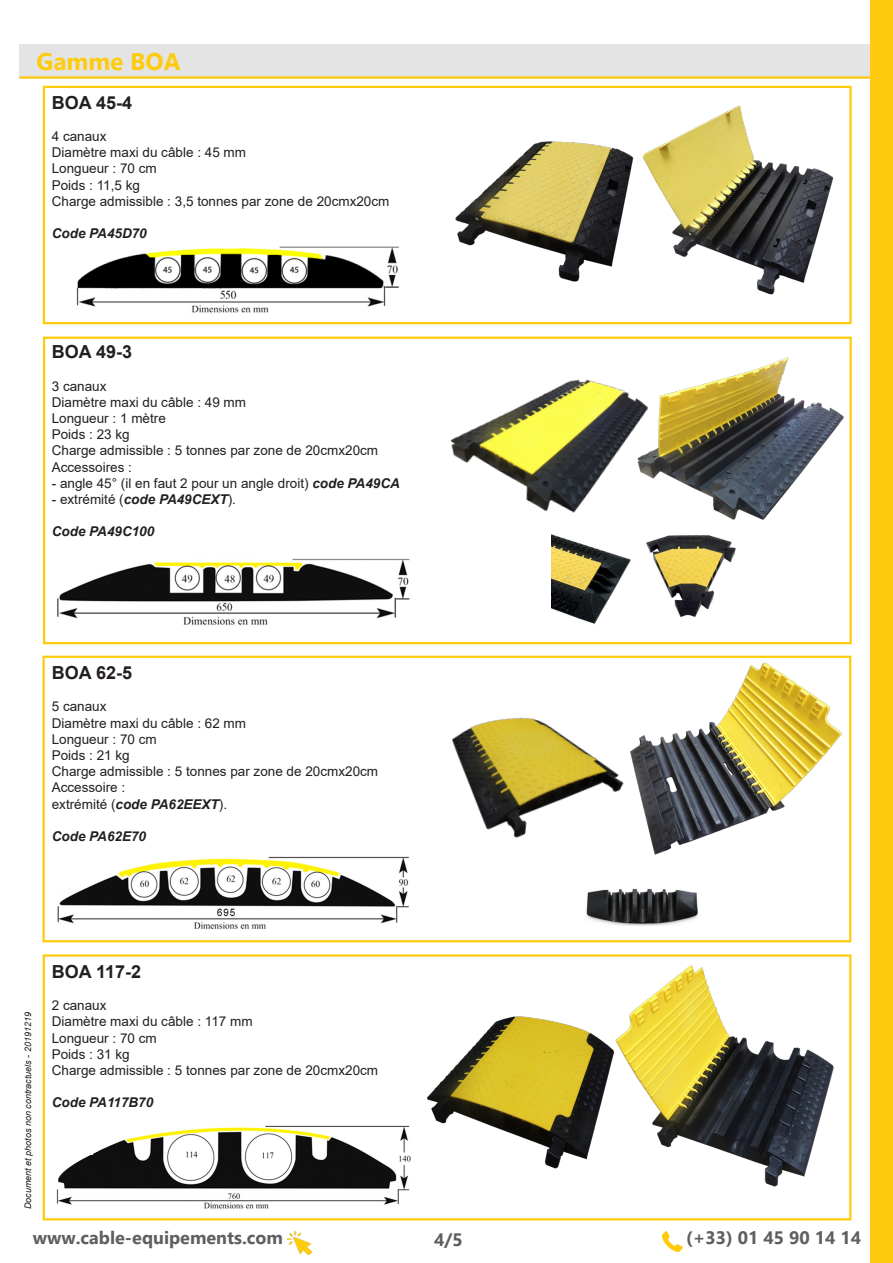
<style>
.page{position:relative;width:893px;height:1263px;background:#fff}
.page>*{position:absolute;margin:0;border:0;box-sizing:border-box;transform-origin:0 0}
.t1{font:700 24px "Gadugi";color:#fecb0e}
.t2{font:700 18px "Gadugi";color:#5f5f62}
.t3{font:700 18px "Arial";color:#231f20}
.t4{font:13.5px "Arial";color:#231f20}
.t5{font:italic 700 13.5px "Arial";color:#231f20}
.t6{font:italic 9px "Arial";color:#231f20}
.s1{font-weight:700;font-style:italic}
</style>
<div class="page">
<div style="left:870px;top:0;width:23px;height:1263px;background:#fecb0e"></div>
<img style="left:288px;top:1231px;width:23px;height:23px">
<img style="left:663px;top:1231px;width:20px;height:20px">
<div style="left:20px;top:44px;width:850px;height:34px;background:#e4e4e4"></div>
<hr style="left:20px;top:76px;width:850px;height:3px;background:#fecb0e">
<div style="left:43px;top:86px;width:809px;height:238px;border:2px solid #fecb0e"></div>
<div style="left:43px;top:337px;width:809px;height:307px;border:2px solid #fecb0e"></div>
<div style="left:43px;top:656px;width:808px;height:286px;border:2px solid #fecb0e"></div>
<img style="left:455px;top:141px;width:179px;height:141px">
<img style="left:642px;top:105px;width:192px;height:190px">
<img style="left:450px;top:379px;width:185px;height:134px">
<img style="left:635px;top:357px;width:209px;height:163px">
<img style="left:452px;top:717px;width:172px;height:121px">
<img style="left:630px;top:662px;width:212px;height:193px">
<img style="left:552px;top:534px;width:79px;height:90px">
<img style="left:646px;top:535px;width:90px;height:82px">
<img style="left:586px;top:888px;width:112px;height:38px">
<div style="left:43px;top:954px;width:808px;height:266px;border:2px solid #fecb0e"></div>
<img style="left:427px;top:1016px;width:184px;height:153px">
<img style="left:611px;top:965px;width:223px;height:222px">
<img style="left:76px;top:247px;width:324px;height:66px">
<img style="left:57px;top:558px;width:353px;height:67px">
<img style="left:57px;top:856px;width:352px;height:73px">
<img style="left:56px;top:1125px;width:355px;height:84px">
<div style="left:49px;top:577px;width:18px;height:12px;background:#fff"></div>
<div style="left:52px;top:877px;width:34px;height:11px;background:#fff"></div>
<div style="left:51px;top:1143px;width:41px;height:11px;background:#fff"></div>
<svg style="left:79px;top:1141px;width:19px;height:17px"></svg>
<p class="t1" style="left:37px;top:47px;width:145px">Gamme BOA</p>
<p class="t3" style="left:52px;top:89px;width:82px">BOA 45-4</p>
<p class="t4" style="left:52px;top:127px;width:56px">4 canaux</p>
<p class="t4" style="left:52px;top:143px;width:196px">Diamètre maxi du câble : 45 mm</p>
<p class="t4" style="left:52px;top:159px;width:107px">Longueur : 70 cm</p>
<p class="t4" style="left:52px;top:175px;width:90px">Poids : 11,5 kg</p>
<p class="t4" style="left:52px;top:192px;width:339px">Charge admissible : 3,5 tonnes par zone de 20cmx20cm</p>
<p class="t5" style="left:52px;top:224px;width:97px">Code PA45D70</p>
<p class="t3" style="left:52px;top:339px;width:82px">BOA 49-3</p>
<p class="t4" style="left:52px;top:377px;width:56px">3 canaux</p>
<p class="t4" style="left:52px;top:393px;width:196px">Diamètre maxi du câble : 49 mm</p>
<p class="t4" style="left:52px;top:409px;width:116px">Longueur : 1 mètre</p>
<p class="t4" style="left:52px;top:425px;width:80px">Poids : 23 kg</p>
<p class="t4" style="left:52px;top:441px;width:328px">Charge admissible : 5 tonnes par zone de 20cmx20cm</p>
<p class="t4" style="left:52px;top:458px;width:82px">Accessoires :</p>
<p class="t4" style="left:52px;top:474px;width:350px">- angle 45° (il en faut 2 pour un angle droit) <span class="s1">code PA49CA</span></p>
<p class="t4" style="left:52px;top:490px;width:186px">- extrémité (<span class="s1">code PA49CEXT</span>).</p>
<p class="t5" style="left:52px;top:523px;width:104px">Code PA49C100</p>
<p class="t3" style="left:52px;top:660px;width:82px">BOA 62-5</p>
<p class="t4" style="left:52px;top:697px;width:56px">5 canaux</p>
<p class="t4" style="left:52px;top:713px;width:196px">Diamètre maxi du câble : 62 mm</p>
<p class="t4" style="left:52px;top:730px;width:107px">Longueur : 70 cm</p>
<p class="t4" style="left:52px;top:746px;width:80px">Poids : 21 kg</p>
<p class="t4" style="left:52px;top:762px;width:328px">Charge admissible : 5 tonnes par zone de 20cmx20cm</p>
<p class="t4" style="left:52px;top:778px;width:75px">Accessoire :</p>
<p class="t4" style="left:52px;top:794px;width:177px">extrémité (<span class="s1">code PA62EEXT</span>).</p>
<p class="t5" style="left:52px;top:827px;width:96px">Code PA62E70</p>
<p class="t3" style="left:52px;top:959px;width:91px">BOA 117-2</p>
<p class="t4" style="left:52px;top:996px;width:56px">2 canaux</p>
<p class="t4" style="left:52px;top:1012px;width:202px">Diamètre maxi du câble : 117 mm</p>
<p class="t4" style="left:52px;top:1028px;width:107px">Longueur : 70 cm</p>
<p class="t4" style="left:52px;top:1045px;width:80px">Poids : 31 kg</p>
<p class="t4" style="left:52px;top:1061px;width:328px">Charge admissible : 5 tonnes par zone de 20cmx20cm</p>
<p class="t5" style="left:52px;top:1093px;width:103px">Code PA117B70</p>
<p class="t6" style="left:22px;top:1209px;width:199px;rotate:-90deg">Document et photos non contractuels - 20191219</p>
<p class="t2" style="left:33px;top:1227px;width:252px">www.cable-equipements.com</p>
<p class="t2" style="left:434px;top:1229px;width:30px">4/5</p>
<p class="t2" style="left:686px;top:1227px;width:177px">(+33) 01 45 90 14 14</p>
</div>
